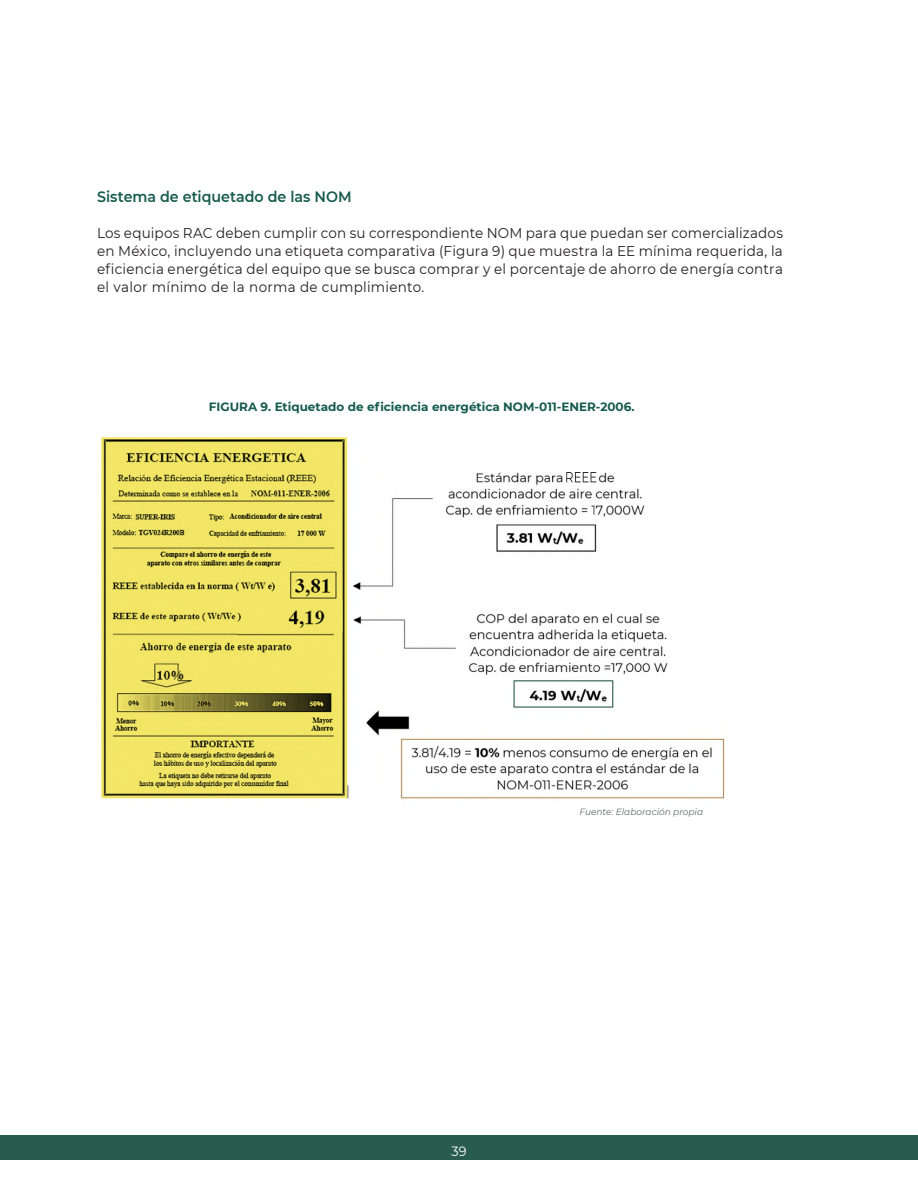
<style>
.page{position:relative;width:918px;height:1188px;background:#fff}
.page>*{position:absolute;margin:0;border:0;box-sizing:border-box;transform-origin:0 0}
.t1{font:600 15px "Montserrat";color:#165b4e;scale:.95 1}
.t2{font:14.25px/18px "Montserrat";letter-spacing:.02em;color:#231f20;text-align:justify;scale:.95 1}
.t3{font:13.5px "Montserrat";color:#fff;scale:.95 1}
.t4{font:700 12px "Montserrat";color:#165b4e}
.t5{font:italic 9px "Montserrat";color:#656969}
</style>
<div class="page">
<div style="left:0;top:1136px;width:918px;height:24px;background:#285c4d"></div>
<img style="left:101px;top:437px;width:624px;height:362px">
<svg style="left:564px;top:470px;width:31px;height:15px"></svg>
<svg style="left:566px;top:472px;width:30px;height:10px"></svg>
<p class="t1" style="left:97px;top:188px;width:270px">Sistema de etiquetado de las NOM</p>
<p class="t2" style="left:97px;top:224px;width:724px">Los equipos RAC deben cumplir con su correspondiente NOM para que puedan ser comercializados en México, incluyendo una etiqueta comparativa (Figura 9) que muestra la EE mínima requerida, la eficiencia energética del equipo que se busca comprar y el porcentaje de ahorro de energía contra el valor mínimo de la norma de cumplimiento.</p>
<p class="t4" style="left:209px;top:399px;width:427px">FIGURA 9. Etiquetado de eficiencia energética NOM-011-ENER-2006.</p>
<p class="t5" style="left:580px;top:807px;width:125px">Fuente: Elaboración propia</p>
<p class="t3" style="left:451px;top:1143px;width:17px">39</p>
</div>
